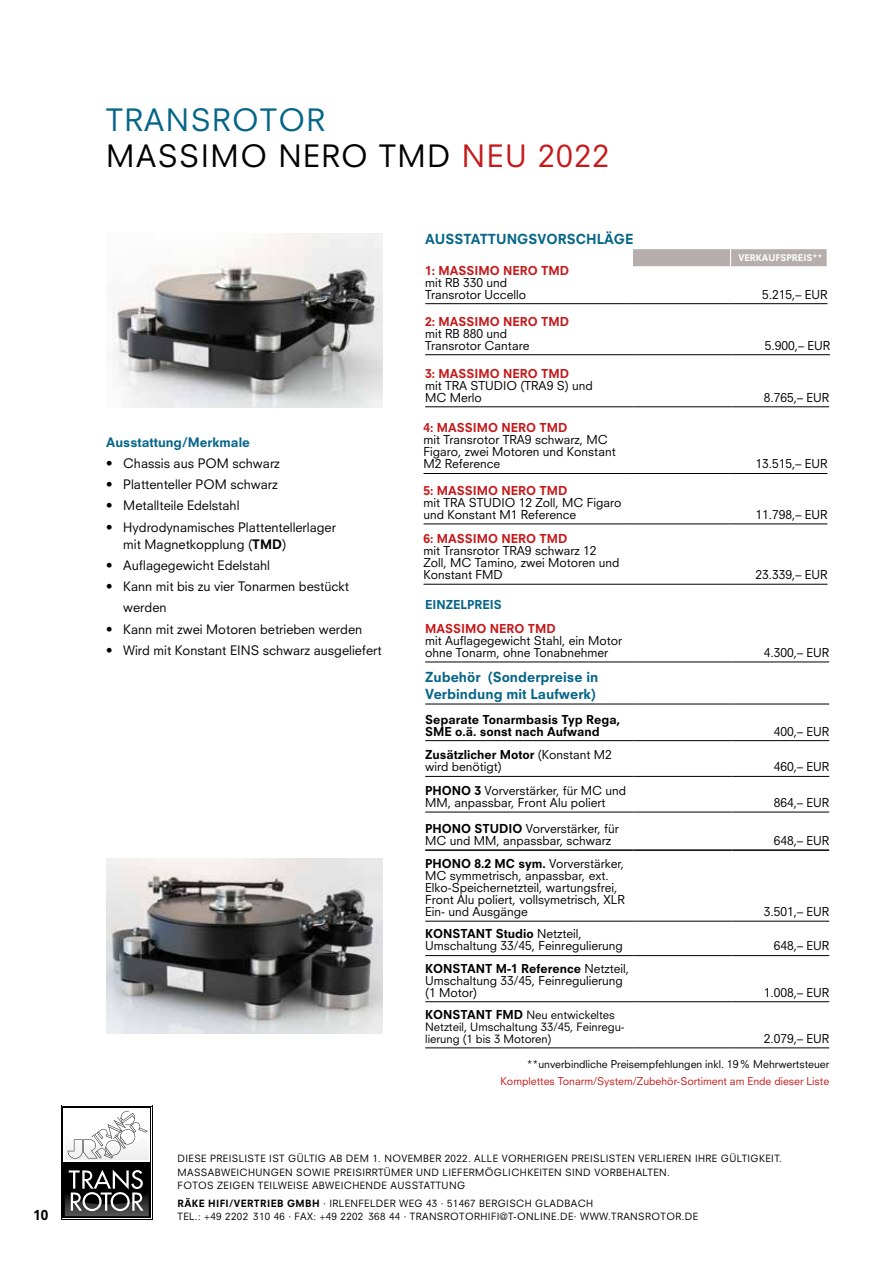
<style>
.page{position:relative;width:893px;height:1263px;background:#fff}
.page>*{position:absolute;margin:0;border:0;box-sizing:border-box;transform-origin:0 0}
.t1{font:30px/36px "Neuzeit S";letter-spacing:.05em;color:#000}
.t2{font:800 13.5px/17px "Neuzeit S";color:#056589}
.t3{font:800 13.5px "Neuzeit S";color:#000}
.t4{font:12.75px/17px "Neuzeit S";color:#000}
.t5{font:800 12.75px "Neuzeit S";color:#056589}
.t6{font:12px/12px "Neuzeit S";color:#000}
.t7{font:800 12px "Neuzeit S";color:#c51a1b}
.t8{font:800 12px/12px "Neuzeit S";color:#000}
.t9{font:800 12px "Neuzeit S";color:#056589}
.t10{font:11.25px/12px "Neuzeit S";color:#000}
.t11{font:10.5px "Neuzeit S";color:#c51a1b}
.t12{font:10.5px "Neuzeit S";color:#000}
.t13{font:9.75px/13.5px "Neuzeit S";letter-spacing:.04em;color:#000}
.t14{font:800 9px "Neuzeit S";color:#fff}
.s1{color:#056589}
.s2{color:#c51a1b}
.s3{font-weight:800}
.s4{font-weight:800;font-size:12px}
</style>
<div class="page">
<hr style="left:425px;top:662px;width:209px;height:1px;background:#000">
<hr style="left:634px;top:662px;width:97px;height:1px;background:#000">
<hr style="left:731px;top:662px;width:98px;height:1px;background:#000">
<hr style="left:425px;top:704px;width:209px;height:1px;background:#000">
<hr style="left:634px;top:704px;width:97px;height:1px;background:#000">
<hr style="left:731px;top:704px;width:98px;height:1px;background:#000">
<hr style="left:425px;top:740px;width:209px;height:1px;background:#000">
<hr style="left:634px;top:740px;width:97px;height:1px;background:#000">
<hr style="left:731px;top:740px;width:98px;height:1px;background:#000">
<hr style="left:425px;top:776px;width:209px;height:1px;background:#000">
<hr style="left:634px;top:776px;width:97px;height:1px;background:#000">
<hr style="left:731px;top:776px;width:98px;height:1px;background:#000">
<hr style="left:425px;top:812px;width:209px;height:1px;background:#000">
<hr style="left:634px;top:812px;width:97px;height:1px;background:#000">
<hr style="left:731px;top:812px;width:98px;height:1px;background:#000">
<hr style="left:425px;top:849px;width:209px;height:2px;background:#000">
<hr style="left:634px;top:849px;width:97px;height:2px;background:#000">
<hr style="left:731px;top:849px;width:98px;height:2px;background:#000">
<hr style="left:425px;top:921px;width:209px;height:1px;background:#000">
<hr style="left:634px;top:921px;width:97px;height:1px;background:#000">
<hr style="left:731px;top:921px;width:98px;height:1px;background:#000">
<hr style="left:425px;top:955px;width:209px;height:1px;background:#000">
<hr style="left:634px;top:955px;width:97px;height:1px;background:#000">
<hr style="left:731px;top:955px;width:98px;height:1px;background:#000">
<hr style="left:425px;top:1001px;width:209px;height:1px;background:#000">
<hr style="left:634px;top:1001px;width:97px;height:1px;background:#000">
<hr style="left:731px;top:1001px;width:98px;height:1px;background:#000">
<hr style="left:425px;top:1047px;width:209px;height:1px;background:#000">
<hr style="left:634px;top:1047px;width:97px;height:1px;background:#000">
<hr style="left:731px;top:1047px;width:98px;height:1px;background:#000">
<img style="left:112px;top:233px;width:271px;height:174px">
<img style="left:106px;top:859px;width:277px;height:174px">
<hr style="left:425px;top:303px;width:207px;height:1px;background:#000">
<hr style="left:632px;top:303px;width:98px;height:1px;background:#000">
<hr style="left:730px;top:303px;width:97px;height:1px;background:#000">
<hr style="left:425px;top:354px;width:209px;height:1px;background:#000">
<hr style="left:634px;top:354px;width:98px;height:1px;background:#000">
<hr style="left:732px;top:354px;width:98px;height:1px;background:#000">
<hr style="left:425px;top:406px;width:209px;height:1px;background:#000">
<hr style="left:634px;top:406px;width:97px;height:1px;background:#000">
<hr style="left:731px;top:406px;width:98px;height:1px;background:#000">
<hr style="left:423px;top:473px;width:209px;height:1px;background:#000">
<hr style="left:632px;top:473px;width:98px;height:1px;background:#000">
<hr style="left:730px;top:473px;width:97px;height:1px;background:#000">
<hr style="left:423px;top:523px;width:209px;height:1px;background:#000">
<hr style="left:632px;top:523px;width:98px;height:1px;background:#000">
<hr style="left:730px;top:523px;width:97px;height:1px;background:#000">
<hr style="left:423px;top:584px;width:209px;height:1px;background:#000">
<hr style="left:632px;top:584px;width:98px;height:1px;background:#000">
<hr style="left:730px;top:584px;width:97px;height:1px;background:#000">
<svg style="left:633px;top:249px;width:194px;height:17px;background:#b6afad"></svg>
<hr style="left:61px;top:1106px;width:1px;height:114px;background:#000">
<hr style="left:63px;top:1107px;width:1px;height:55px;background:#000">
<hr style="left:63px;top:1107px;width:88px;height:1px;background:#000">
<hr style="left:61px;top:1106px;width:92px;height:1px;background:#000">
<hr style="left:152px;top:1106px;width:1px;height:114px;background:#000">
<hr style="left:150px;top:1107px;width:1px;height:55px;background:#000">
<hr style="left:63px;top:1162px;width:88px;height:1px;background:#000">
<hr style="left:61px;top:1219px;width:92px;height:1px;background:#000">
<div style="left:63px;top:1163px;width:88px;height:55px;background:#000"></div>
<svg style="left:65px;top:1111px;width:84px;height:49px"></svg>
<svg style="left:65px;top:1169px;width:84px;height:47px"></svg>
<h1 class="t1" style="left:106px;top:101px;width:504px"><span class="s1">TRANSROTOR<br></span>MASSIMO NERO TMD <span class="s2">NEU 2022</span></h1>
<p class="t2" style="left:425px;top:230px;width:210px">AUSSTATTUNGSVORSCHLÄGE</p>
<p class="t7" style="left:425px;top:263px;width:145px">1: MASSIMO NERO TMD</p>
<p class="t6" style="left:425px;top:276px;width:102px">mit RB 330 und<br>Transrotor Uccello</p>
<p class="t7" style="left:425px;top:314px;width:145px">2: MASSIMO NERO TMD</p>
<p class="t6" style="left:425px;top:327px;width:106px">mit RB 880 und<br>Transrotor Cantare</p>
<p class="t5" style="left:106px;top:434px;width:145px">Ausstattung/Merkmale</p>
<p class="t4" style="left:106px;top:455px;width:175px">• Chassis aus POM schwarz</p>
<p class="t4" style="left:106px;top:476px;width:173px">• Plattenteller POM schwarz</p>
<p class="t4" style="left:106px;top:497px;width:135px">• Metallteile Edelstahl</p>
<p class="t4" style="left:123px;top:518px;width:214px;text-indent:-17px">• Hydrodynamisches Plattentellerlager mit Magnetkopplung (<span class="s3">TMD</span>)</p>
<p class="t4" style="left:106px;top:557px;width:165px">• Auflagegewicht Edelstahl</p>
<p class="t4" style="left:123px;top:576px;width:227px;line-height:21.3px;text-indent:-17px">• Kann mit bis zu vier Tonarmen bestückt werden</p>
<p class="t4" style="left:106px;top:620px;width:257px">• Kann mit zwei Motoren betrieben werden</p>
<p class="t4" style="left:106px;top:642px;width:277px">• Wird mit Konstant EINS schwarz ausgeliefert</p>
<p class="t7" style="left:425px;top:366px;width:145px">3: MASSIMO NERO TMD</p>
<p class="t6" style="left:425px;top:379px;width:169px">mit TRA STUDIO (TRA9 S) und<br>MC Merlo</p>
<p class="t7" style="left:423px;top:421px;width:145px">4: MASSIMO NERO TMD</p>
<p class="t6" style="left:423px;top:434px;width:194px">mit Transrotor TRA9 schwarz, MC<br>Figaro, zwei Motoren und Konstant<br>M2 Reference</p>
<p class="t7" style="left:423px;top:483px;width:145px">5: MASSIMO NERO TMD</p>
<p class="t6" style="left:423px;top:496px;width:200px">mit TRA STUDIO 12 Zoll, MC Figaro und Konstant M1 Reference</p>
<p class="t7" style="left:423px;top:531px;width:145px">6: MASSIMO NERO TMD</p>
<p class="t6" style="left:423px;top:545px;width:197px">mit Transrotor TRA9 schwarz 12<br>Zoll, MC Tamino, zwei Motoren und<br>Konstant FMD</p>
<p class="t9" style="left:425px;top:597px;width:78px">EINZELPREIS</p>
<p class="t7" style="left:425px;top:621px;width:132px">MASSIMO NERO TMD</p>
<p class="t6" style="left:425px;top:634px;width:198px">mit Auflagegewicht Stahl, ein Motor ohne Tonarm, ohne Tonabnehmer</p>
<p class="t2" style="left:425px;top:668px;width:175px">Zubehör (Sonderpreise in<br>Verbindung mit Laufwerk)</p>
<p class="t8" style="left:425px;top:713px;width:196px">Separate Tonarmbasis Typ Rega,<br>SME o.ä. sonst nach Aufwand</p>
<p class="t6" style="left:425px;top:749px;width:188px"><span class="s3">Zusätzlicher Motor</span> (Konstant M2 wird benötigt)</p>
<p class="t6" style="left:425px;top:784px;width:202px"><span class="s3">PHONO 3</span> Vorverstärker, für MC und<br>MM, anpassbar, Front Alu poliert</p>
<p class="t6" style="left:425px;top:822px;width:195px"><span class="s3">PHONO STUDIO</span> Vorverstärker, für<br>MC und MM, anpassbar, schwarz</p>
<p class="t6" style="left:425px;top:857px;width:201px"><span class="s3">PHONO 8.2 MC sym.</span> Vorverstärker, MC symmetrisch, anpassbar, ext.<br>Elko-Speichernetzteil, wartungsfrei, Front Alu poliert, vollsymetrisch, XLR Ein- und Ausgänge</p>
<p class="t6" style="left:425px;top:928px;width:199px"><span class="s3">KONSTANT Studio</span> Netzteil,<br>Umschaltung 33/45, Feinregulierung</p>
<p class="t6" style="left:425px;top:962px;width:205px"><span class="s3">KONSTANT M-1 Reference</span> Netzteil,<br>Umschaltung 33/45, Feinregulierung (1 Motor)</p>
<p class="t14" style="left:738px;top:252px;width:86px">VERKAUFSPREIS**</p>
<p class="t6" style="left:762px;top:288px;width:67px">5.215,– EUR</p>
<p class="t6" style="left:765px;top:339px;width:67px">5.900,– EUR</p>
<p class="t6" style="left:764px;top:391px;width:67px">8.765,– EUR</p>
<p class="t6" style="left:755px;top:458px;width:74px">13.515,– EUR</p>
<p class="t6" style="left:755px;top:508px;width:74px">11.798,– EUR</p>
<p class="t6" style="left:755px;top:569px;width:74px">23.339,– EUR</p>
<p class="t6" style="left:764px;top:646px;width:67px">4.300,– EUR</p>
<p class="t6" style="left:774px;top:725px;width:57px">400,– EUR</p>
<p class="t6" style="left:774px;top:761px;width:57px">460,– EUR</p>
<p class="t6" style="left:774px;top:796px;width:57px">864,– EUR</p>
<p class="t6" style="left:774px;top:834px;width:57px">648,– EUR</p>
<p class="t6" style="left:764px;top:905px;width:67px">3.501,– EUR</p>
<p class="t6" style="left:774px;top:940px;width:57px">648,– EUR</p>
<p class="t6" style="left:764px;top:986px;width:67px">1.008,– EUR</p>
<p class="t10" style="left:425px;top:1008px;width:201px"><span class="s4">KONSTANT FMD</span> Neu entwickeltes<br>Netzteil, Umschaltung 33/45, Feinregu&shy;lierung (1 bis 3 Motoren)</p>
<p class="t6" style="left:764px;top:1032px;width:67px">2.079,– EUR</p>
<p class="t12" style="left:527px;top:1057px;width:304px">**unverbindliche Preisempfehlungen inkl. 19% Mehrwertsteuer</p>
<p class="t11" style="left:500px;top:1074px;width:330px">Komplettes Tonarm/System/Zubehör-Sortiment am Ende dieser Liste</p>
<p class="t13" style="left:178px;top:1152px;width:606px">DIESE PREISLISTE IST GÜLTIG AB DEM 1. NOVEMBER 2022. ALLE VORHERIGEN PREISLISTEN VERLIEREN IHRE GÜLTIGKEIT.<br>MASSABWEICHUNGEN SOWIE PREISIRRTÜMER UND LIEFERMÖGLICHKEITEN SIND VORBEHALTEN.<br>FOTOS ZEIGEN TEILWEISE ABWEICHENDE AUSSTATTUNG</p>
<p class="t13" style="left:178px;top:1196px;width:417px"><span class="s3">RÄKE HIFI/VERTRIEB GMBH</span> · IRLENFELDER WEG 43 · 51467 BERGISCH GLADBACH</p>
<p class="t3" style="left:33px;top:1207px;width:17px">10</p>
<p class="t13" style="left:178px;top:1210px;width:522px">TEL.: +49 2202 310 46 · FAX: +49 2202 368 44 · TRANSROTORHIFI@T-ONLINE.DE· WWW.TRANSROTOR.DE</p>
</div>
